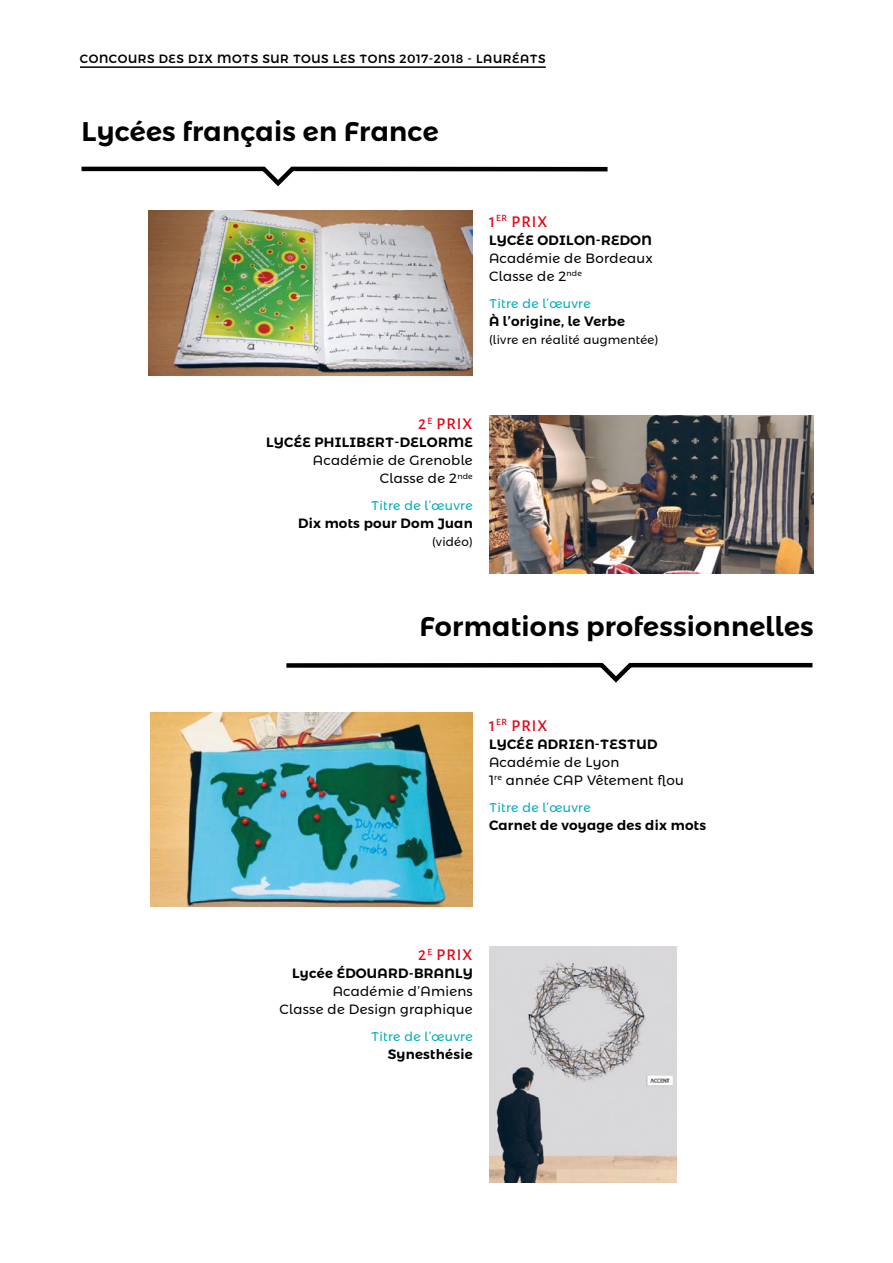
<style>
.page{position:relative;width:893px;height:1263px;background:#fff}
.page>*{position:absolute;margin:0;border:0;box-sizing:border-box;transform-origin:0 0}
.t1{font:600 27px "Montserrat Alternates";letter-spacing:.01em;color:#000}
.t2{font:500 16.5px "Alegreya Sans";letter-spacing:.065em;color:#e30517}
.t3{font:600 13.5px "Montserrat Alternates";letter-spacing:.02em;color:#000}
.t4{font:13.5px/18px "Montserrat Alternates";letter-spacing:.02em;color:#000}
.t5{font:12.75px "Montserrat Alternates";letter-spacing:.02em;color:#00adba}
.t6{font:500 12px "Montserrat Alternates";letter-spacing:.05em;color:#000}
.t7{font:12px "Montserrat Alternates";letter-spacing:.02em;color:#000}
</style>
<div class="page">
<hr style="left:80px;top:66px;width:466px;height:2px;background:#000">
<img style="left:149px;top:211px;width:324px;height:164px">
<img style="left:489px;top:416px;width:324px;height:157px">
<img style="left:150px;top:712px;width:322px;height:194px">
<img style="left:489px;top:947px;width:187px;height:235px">
<svg style="left:81px;top:166px;width:527px;height:21px"></svg>
<svg style="left:286px;top:662px;width:527px;height:21px"></svg>
<p class="t6" style="left:80px;top:49px;width:467px">CONCOURS DES DIX MOTS SUR TOUS LES TONS 2017-2018 - LAURÉATS</p>
<h1 class="t1" style="left:82px;top:110px;width:359px">Lycées français en France</h1>
<p class="t2" style="left:489px;top:210px;width:60px">1<sup>ER</sup> PRIX</p>
<p class="t3" style="left:489px;top:229px;width:164px">LYCÉE ODILON-REDON</p>
<p class="t4" style="left:489px;top:249px;width:165px">Académie de Bordeaux<br>Classe de 2<sup>nde</sup></p>
<p class="t5" style="left:489px;top:294px;width:103px">Titre de l’œuvre</p>
<p class="t3" style="left:489px;top:310px;width:137px">À l’origine, le Verbe</p>
<p class="t7" style="left:489px;top:330px;width:171px">(livre en réalité augmentée)</p>
<p class="t2" style="left:418px;top:412px;width:56px">2<sup>E</sup> PRIX</p>
<p class="t3" style="left:266px;top:432px;width:208px">LYCÉE PHILIBERT-DELORME</p>
<p class="t4" style="left:313px;top:451px;width:161px;text-align:right">Académie de Grenoble<br>Classe de 2<sup>nde</sup></p>
<p class="t5" style="left:371px;top:496px;width:103px">Titre de l’œuvre</p>
<p class="t3" style="left:298px;top:513px;width:176px">Dix mots pour Dom Juan</p>
<p class="t7" style="left:432px;top:533px;width:42px">(vidéo)</p>
<h1 class="t1" style="left:420px;top:605px;width:395px">Formations professionnelles</h1>
<p class="t2" style="left:489px;top:714px;width:60px">1<sup>ER</sup> PRIX</p>
<p class="t3" style="left:489px;top:733px;width:170px">LYCÉE ADRIEN-TESTUD</p>
<p class="t4" style="left:489px;top:753px;width:196px">Académie de Lyon<br>1<sup>re</sup> année CAP Vêtement flou</p>
<p class="t5" style="left:489px;top:798px;width:103px">Titre de l’œuvre</p>
<p class="t3" style="left:489px;top:814px;width:219px">Carnet de voyage des dix mots</p>
<p class="t2" style="left:418px;top:943px;width:56px">2<sup>E</sup> PRIX</p>
<p class="t3" style="left:292px;top:963px;width:182px">Lycée ÉDOUARD-BRANLY</p>
<p class="t4" style="left:279px;top:982px;width:195px;text-align:right">Académie d’Amiens<br>Classe de Design graphique</p>
<p class="t5" style="left:371px;top:1027px;width:103px">Titre de l’œuvre</p>
<p class="t3" style="left:388px;top:1044px;width:87px">Synesthésie</p>
</div>
